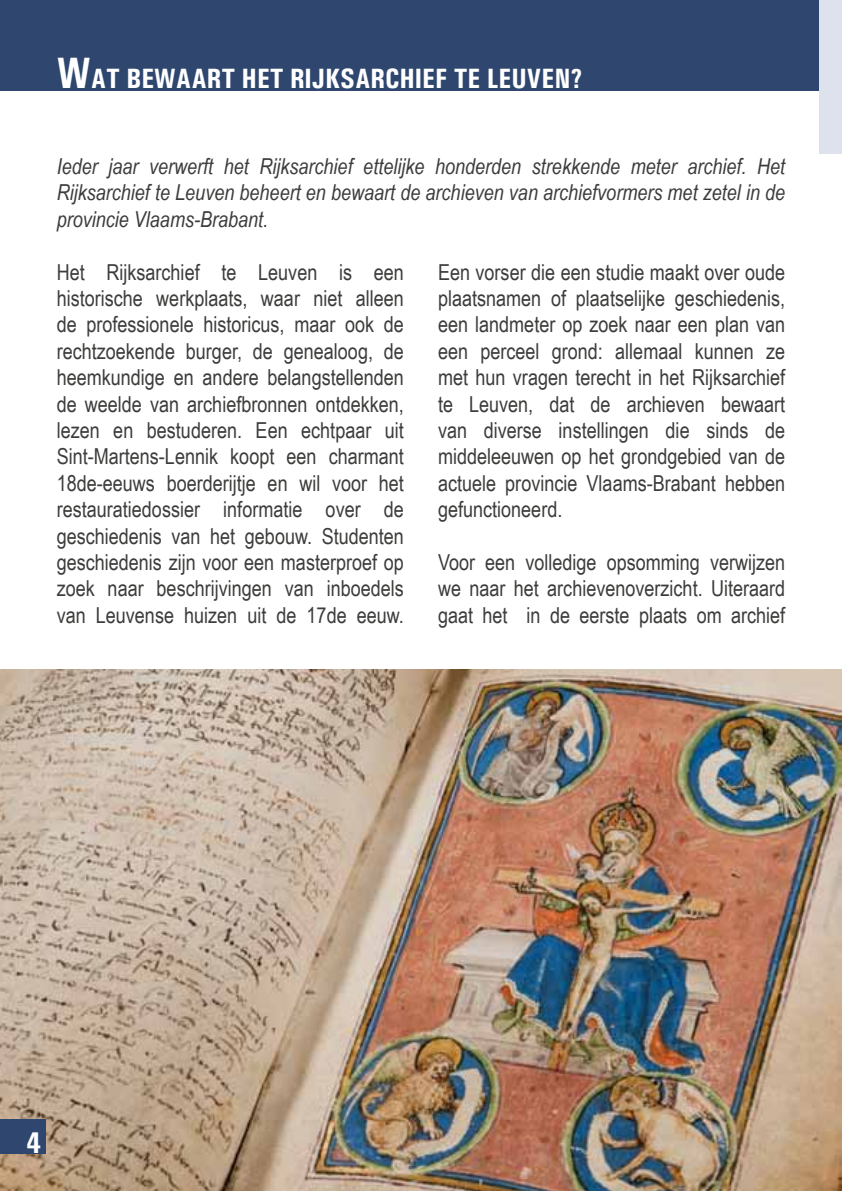
<style>
.page{position:relative;width:842px;height:1191px;background:#fff}
.page>*{position:absolute;margin:0;border:0;box-sizing:border-box;transform-origin:0 0}
.t1{font:700 condensed 30px "Univers";color:#fff}
.t2{font:700 condensed 28px "Univers";color:#fff}
.t3{font:22px/26.4px "Arial Narrow";color:#3c3c3b;text-align:justify}
.t4{font:italic 22px/26.4px "Arial Narrow";color:#3c3c3b;text-align:justify}
.s1{font-size:44px}
</style>
<div class="page">
<div style="left:0;top:0;width:842px;height:91px;background:#2f476f"></div>
<img style="left:0;top:669px;width:842px;height:522px">
<div style="left:0;top:1119px;width:45px;height:34px;background:#2f476f"></div>
<div style="left:819px;top:0;width:23px;height:153px;background:#dde2ed"></div>
<p class="t2" style="left:57px;top:61px;width:247px"><span class="s1">W</span>AT BEWAART HET RIJK</p>
<p class="t2" style="left:340px;top:61px;width:244px">SARCHIEF TE LEUVEN?</p>
<p class="t4" style="left:57px;top:152px;width:730px">Ieder jaar verwerft het Rijksarchief ettelijke honderden strekkende meter archief. Het Rijksarchief te Leuven beheert en bewaart de archieven van archiefvormers met zetel in de provincie Vlaams-Brabant.</p>
<p class="t3" style="left:57px;top:258px;width:349px">Het Rijksarchief te Leuven is een historische werkplaats, waar niet alleen de professionele historicus, maar ook de rechtzoekende burger, de genealoog, de heemkundige en andere belangstellenden de weelde van archiefbronnen ontdekken, lezen en bestuderen. Een echtpaar uit Sint-Martens-Lennik koopt een charmant 18de-eeuws boerderijtje en wil voor het restauratiedossier informatie over de geschiedenis van het gebouw. Studenten geschiedenis zijn voor een masterproef op zoek naar beschrijvingen van inboedels van Leuvense huizen uit de 17de eeuw.</p>
<p class="t3" style="left:438px;top:258px;width:349px">Een vorser die een studie maakt over oude plaatsnamen of plaatselijke geschiedenis, een landmeter op zoek naar een plan van een perceel grond: allemaal kunnen ze met hun vragen terecht in het Rijksarchief te Leuven, dat de archieven bewaart van diverse instellingen die sinds de middeleeuwen op het grondgebied van de actuele provincie Vlaams-Brabant hebben gefunctioneerd.</p>
<p class="t3" style="left:438px;top:548px;width:349px">Voor een volledige opsomming verwijzen we naar het archievenoverzicht. Uiteraard gaat het in de eerste plaats om archief</p>
<h1 class="t1" style="left:27px;top:1124px;width:16px">4</h1>
</div>
